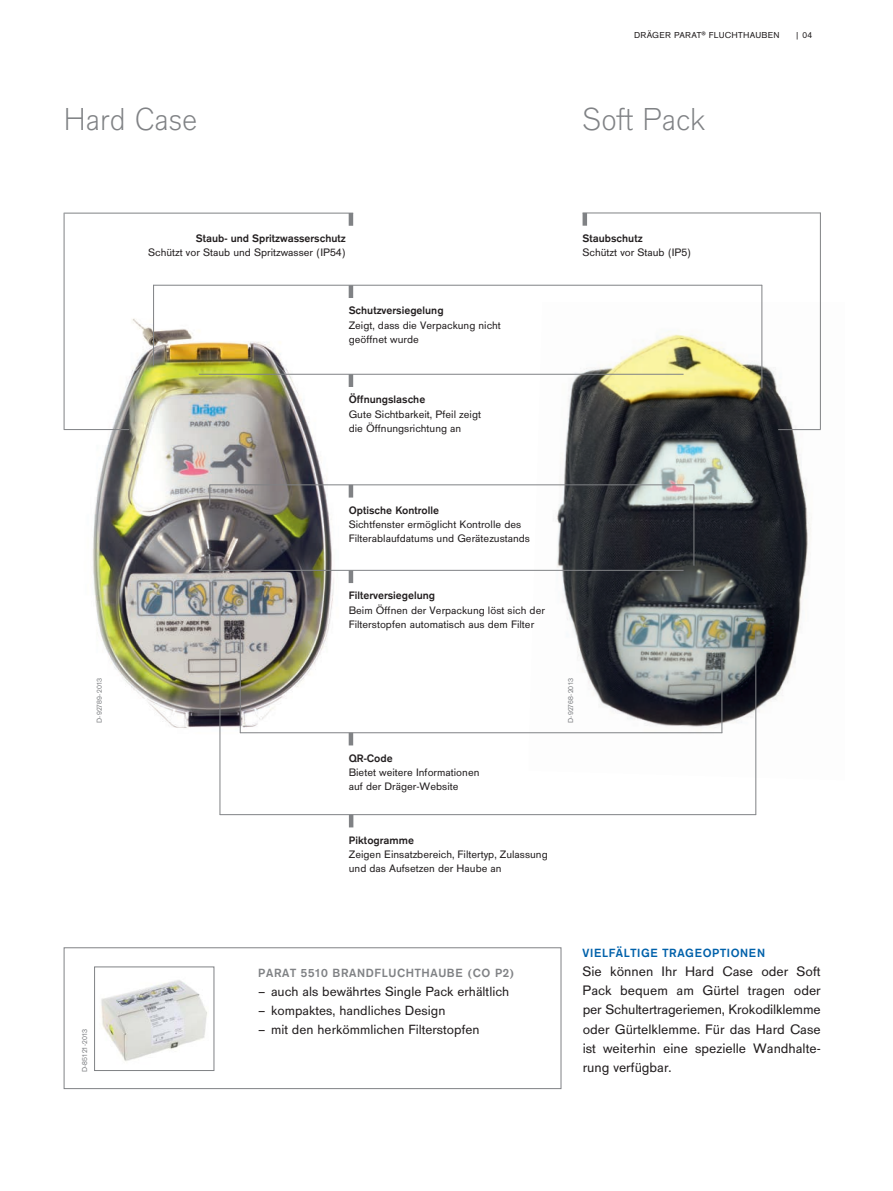
<style>
.page{position:relative;width:893px;height:1191px;background:#fff}
.page>*{position:absolute;margin:0;border:0;box-sizing:border-box;transform-origin:0 0}
.t1{font:300 33px "Draeger San";color:#808285}
.t2{font:14.25px/19.2px "Draeger San";color:#231f20;text-align:justify}
.t3{font:13.8px "Draeger San";color:#231f20}
.t4{font:700 12.3px "Draeger San";letter-spacing:.05em;color:#808285}
.t5{font:700 12.3px "Draeger San";letter-spacing:.05em;color:#0161aa}
.t6{font:11.25px/14.2px "Draeger San";color:#231f20}
.t7{font:700 11.25px "Draeger San";color:#231f20}
.t8{font:9px "Draeger San";letter-spacing:.025em;color:#231f20}
.t9{font:7.5px "Draeger San";letter-spacing:.025em;color:#808285}
.s1{font-family:"Draeger San Tab"}
</style>
<div class="page">
<img style="left:63px;top:274px;width:298px;height:464px">
<img style="left:529px;top:302px;width:292px;height:478px">
<div style="left:64px;top:947px;width:497px;height:142px;border:1px solid #808285"></div>
<img style="left:101px;top:980px;width:106px;height:81px">
<div style="left:94px;top:966px;width:120px;height:104px;border:1px solid #808285"></div>
<hr style="left:64px;top:213px;width:289px;height:1px;background:#808285">
<hr style="left:64px;top:213px;width:1px;height:216px;background:#808285">
<hr style="left:349px;top:570px;width:4px;height:13px;background:#808285">
<hr style="left:199px;top:570px;width:485px;height:1px;background:#808285">
<hr style="left:349px;top:732px;width:4px;height:13px;background:#808285">
<hr style="left:240px;top:732px;width:482px;height:1px;background:#808285">
<hr style="left:240px;top:632px;width:1px;height:101px;background:#808285">
<hr style="left:722px;top:659px;width:1px;height:74px;background:#808285">
<hr style="left:349px;top:485px;width:4px;height:12px;background:#808285">
<hr style="left:209px;top:484px;width:485px;height:1px;background:#808285">
<svg style="left:210px;top:485px;width:1px;height:20px"></svg>
<hr style="left:694px;top:485px;width:1px;height:80px;background:#808285">
<hr style="left:349px;top:374px;width:4px;height:13px;background:#808285">
<hr style="left:349px;top:285px;width:4px;height:13px;background:#808285">
<hr style="left:349px;top:213px;width:4px;height:13px;background:#808285">
<hr style="left:199px;top:374px;width:485px;height:1px;background:#808285">
<hr style="left:153px;top:285px;width:609px;height:1px;background:#808285">
<hr style="left:153px;top:285px;width:1px;height:80px;background:#808285">
<hr style="left:762px;top:285px;width:1px;height:103px;background:#808285">
<hr style="left:349px;top:814px;width:4px;height:13px;background:#808285">
<hr style="left:220px;top:814px;width:536px;height:1px;background:#808285">
<hr style="left:220px;top:600px;width:1px;height:215px;background:#808285">
<hr style="left:755px;top:630px;width:1px;height:185px;background:#808285">
<hr style="left:64px;top:429px;width:65px;height:1px;background:#808285">
<hr style="left:583px;top:213px;width:238px;height:1px;background:#808285">
<hr style="left:820px;top:213px;width:1px;height:216px;background:#808285">
<hr style="left:583px;top:213px;width:4px;height:13px;background:#808285">
<hr style="left:778px;top:429px;width:43px;height:1px;background:#808285">
<p class="t8" style="left:634px;top:30px;width:147px">Dräger PARAT<sup>®</sup> Fluchthauben</p>
<p class="t8" style="left:795px;top:30px;width:19px"><span class="s1">|</span> 04</p>
<h1 class="t1" style="left:64px;top:101px;width:135px">Hard Case</h1>
<h1 class="t1" style="left:583px;top:101px;width:124px">Soft Pack</h1>
<p class="t7" style="left:196px;top:232px;width:151px">Staub- und Spritzwasserschutz</p>
<p class="t6" style="left:148px;top:245px;width:199px">Schützt vor Staub und Spritzwasser (IP54)</p>
<p class="t7" style="left:349px;top:304px;width:96px">Schutzversiegelung</p>
<p class="t6" style="left:349px;top:318px;width:154px">Zeigt, dass die Verpackung nicht geöffnet wurde</p>
<p class="t7" style="left:349px;top:393px;width:78px">Öffnungslasche</p>
<p class="t6" style="left:349px;top:407px;width:134px">Gute Sichtbarkeit, Pfeil zeigt die Öffnungsrichtung an</p>
<p class="t7" style="left:583px;top:232px;width:62px">Staubschutz</p>
<p class="t6" style="left:583px;top:245px;width:110px">Schützt vor Staub (IP5)</p>
<p class="t7" style="left:349px;top:504px;width:92px">Optische Kontrolle</p>
<p class="t6" style="left:349px;top:517px;width:183px">Sichtfenster ermöglicht Kontrolle des<br>Filterablaufdatums und Gerätezustands</p>
<p class="t7" style="left:349px;top:589px;width:88px">Filterversiegelung</p>
<p class="t6" style="left:349px;top:603px;width:198px">Beim Öffnen der Verpackung löst sich der<br>Filterstopfen automatisch aus dem Filter</p>
<p class="t9" style="left:95px;top:723px;width:46px;rotate:-90deg">D-92789-2013</p>
<p class="t9" style="left:566px;top:723px;width:46px;rotate:-90deg">D-92768-2013</p>
<p class="t7" style="left:349px;top:752px;width:45px">QR-Code</p>
<p class="t6" style="left:349px;top:765px;width:132px">Bietet weitere Informationen auf der Dräger-Website</p>
<p class="t7" style="left:349px;top:834px;width:67px">Piktogramme</p>
<p class="t6" style="left:349px;top:847px;width:200px">Zeigen Einsatzbereich, Filtertyp, Zulassung und das Aufsetzen der Haube an</p>
<p class="t9" style="left:80px;top:1072px;width:45px;rotate:-90deg">D-85121-2013</p>
<p class="t4" style="left:258px;top:965px;width:17px">PARAT</p>
<p class="t4" style="left:301px;top:965px;width:215px">5510 Brandfluchthaube (CO P2)</p>
<p class="t3" style="left:258px;top:983px;width:252px">– auch als bewährtes Single Pack erhältlich</p>
<p class="t3" style="left:258px;top:1002px;width:189px">– kompaktes, handliches Design</p>
<p class="t3" style="left:258px;top:1022px;width:223px">– mit den herkömmlichen Filterstopfen</p>
<p class="t5" style="left:583px;top:946px;width:184px">Vielfältige Trageoptionen</p>
<p class="t2" style="left:583px;top:962px;width:240px">Sie können Ihr Hard Case oder Soft Pack bequem am Gürtel tragen oder per Schultertrageriemen, Krokodilklemme oder Gürtelklemme. Für das Hard Case ist weiterhin eine spezielle Wandhalte&shy;rung verfügbar.</p>
</div>
